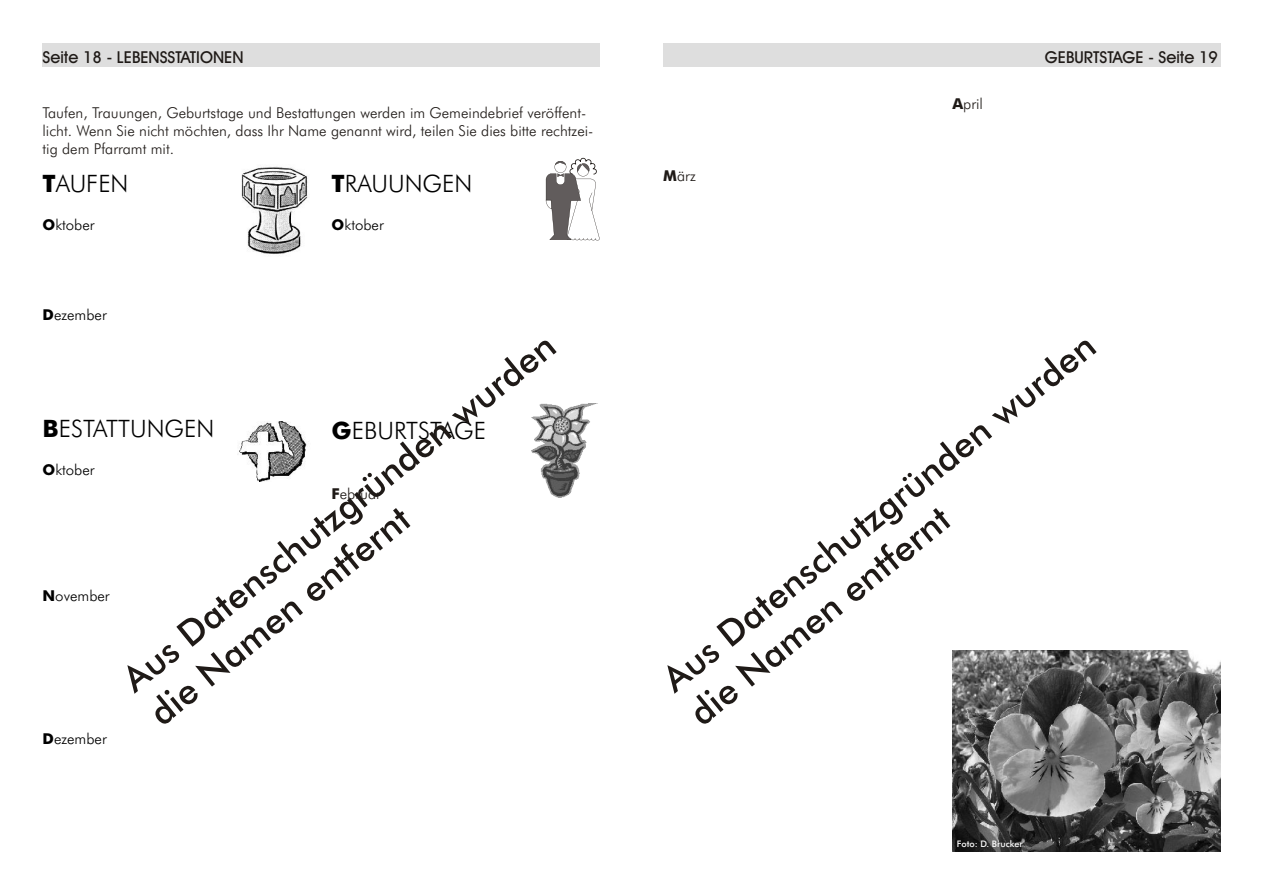
<style>
.page{position:relative;width:1263px;height:894px;background:#fff}
.page>*{position:absolute;margin:0;border:0;box-sizing:border-box;transform-origin:0 0}
.t1{font:36px "Futura Md BT";color:#1f1a17}
.t2{font:24px "Futura Lt BT";color:#000}
.t3{font:16.5px "Avant Garde Md BT";color:#1f1a17}
.t4{font:15px/18px "Futura Lt BT";color:#1f1a17}
.t5{font:15px "Futura Lt BT";color:#000}
.t6{font:9px "Futura Md BT";color:#fff}
.s1{font-family:"Futura Md BT";font-weight:700}
</style>
<div class="page">
<div style="left:43px;top:44px;width:557px;height:23px;background:#dedede"></div>
<div style="left:663px;top:44px;width:557px;height:23px;background:#dedede"></div>
<img style="left:241px;top:166px;width:67px;height:88px">
<img style="left:237px;top:421px;width:72px;height:61px">
<img style="left:531px;top:403px;width:67px;height:95px">
<svg style="left:546px;top:158px;width:54px;height:83px"></svg>
<img style="left:952px;top:651px;width:268px;height:200px">
<p class="t3" style="left:43px;top:50px;width:202px">Seite 18 - LEBENSSTATIONEN</p>
<p class="t3" style="left:1045px;top:50px;width:175px">GEBURTSTAGE - Seite 19</p>
<p class="t4" style="left:43px;top:105px;width:552px">Taufen, Trauungen, Geburtstage und Bestattungen werden im Gemeindebrief veröffent&shy;licht. Wenn Sie nicht möchten, dass Ihr Name genannt wird, teilen Sie dies bitte rechtzei&shy;tig dem Pfarramt mit.</p>
<h2 class="t2" style="left:43px;top:174px;width:88px"><span class="s1">T</span>AUFEN</h2>
<p class="t5" style="left:43px;top:219px;width:54px"><span class="s1">O</span>ktober</p>
<p class="t5" style="left:43px;top:309px;width:66px"><span class="s1">D</span>ezember</p>
<h2 class="t2" style="left:332px;top:174px;width:142px"><span class="s1">T</span>RAUUNGEN</h2>
<p class="t5" style="left:332px;top:219px;width:54px"><span class="s1">O</span>ktober</p>
<h1 class="t1" style="left:118px;top:672px;width:547px;rotate:-39deg">Aus Datensch tzgrün en urden</h1>
<h2 class="t2" style="left:43px;top:418px;width:173px"><span class="s1">B</span>ESTATTUNGEN</h2>
<p class="t5" style="left:43px;top:463px;width:54px"><span class="s1">O</span>ktober</p>
<h2 class="t2" style="left:332px;top:421px;width:156px"><span class="s1">G</span>EBURTSTAGE</h2>
<p class="t4" style="left:332px;top:486px;width:51px"><span class="s1">F</span>ebruar</p>
<h1 class="t1" style="left:145px;top:706px;width:325px;rotate:-39deg">die Namen entfernt</h1>
<p class="t5" style="left:43px;top:589px;width:69px"><span class="s1">N</span>ovember</p>
<p class="t5" style="left:43px;top:733px;width:66px"><span class="s1">D</span>ezember</p>
<p class="t4" style="left:663px;top:168px;width:34px"><span class="s1">M</span>ärz</p>
<p class="t4" style="left:952px;top:96px;width:32px"><span class="s1">A</span>pril</p>
<h1 class="t1" style="left:658px;top:672px;width:547px;rotate:-39deg">Au Datenschutzgründen urden</h1>
<h1 class="t1" style="left:685px;top:706px;width:325px;rotate:-39deg">di Namen entfernt</h1>
<p class="t6" style="left:957px;top:840px;width:68px">Foto: D. Brucker</p>
</div>
